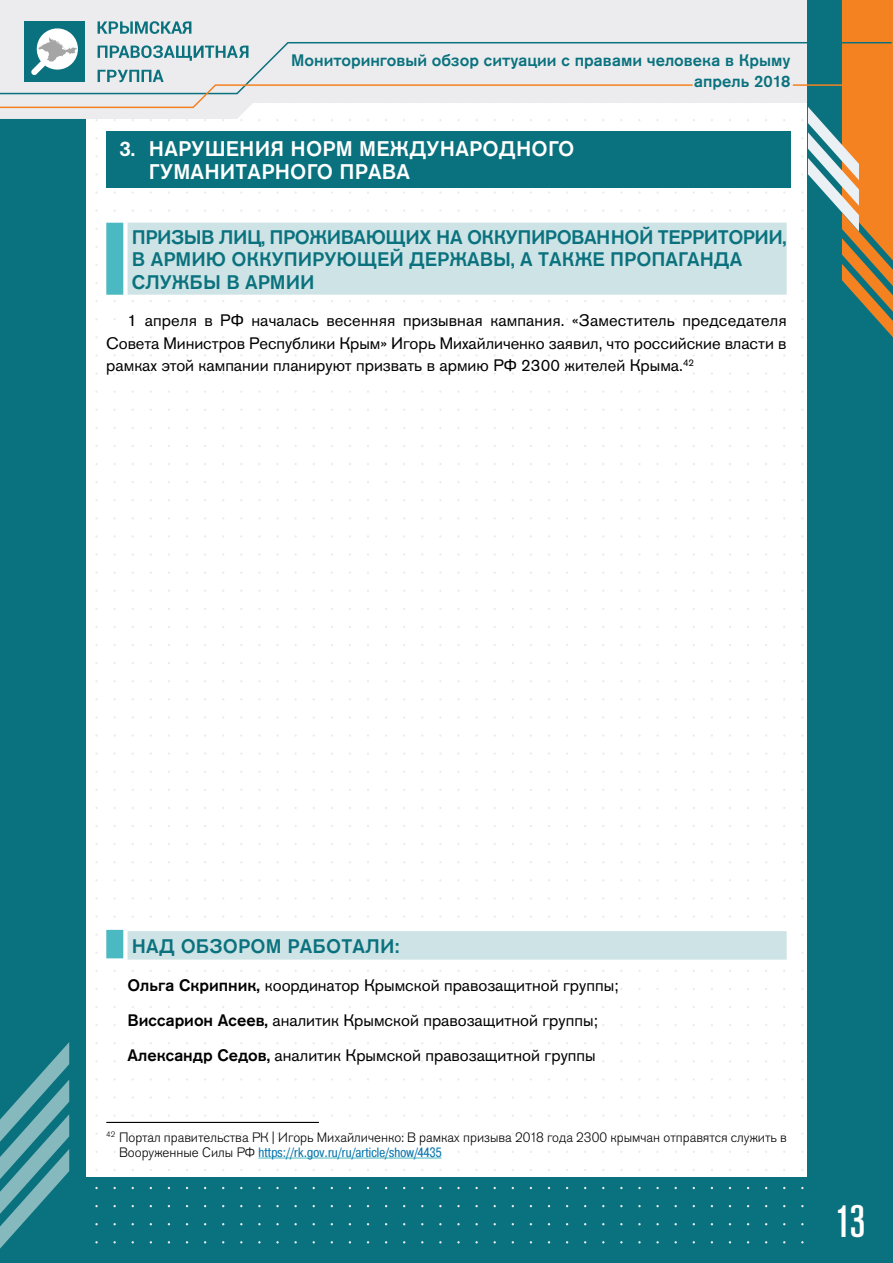
<style>
.page{position:relative;width:893px;height:1263px;background:#fff}
.page>*{position:absolute;margin:0;border:0;box-sizing:border-box;transform-origin:0 0}
.t1{font:500 condensed 45px "Akzidenz Grotesk Pro";color:#fff}
.t2{font:500 21px/22.5px "Akzidenz Grotesk Pro";letter-spacing:.01em;color:#fff}
.t3{font:500 19.5px/22.5px "Akzidenz Grotesk Pro";color:#0a727e}
.t4{font:16.5px/22.5px "Akzidenz Grotesk Pro";color:#000;text-align:justify}
.t5{font:500 16.5px/20.7px "Akzidenz Grotesk Pro";color:#0a727e;text-align:right}
.t6{font:300 13.5px "Akzidenz Grotesk Pro";color:#000}
.t7{font:13.5px "Pragmatica Cond C";letter-spacing:.01em;color:#0976ae}
.s1{font-weight:500}
.s2{font-family:"Akzidenz Grotesk Pro";font-weight:300;color:#000}
</style>
<div class="page">
<div style="left:0;top:1178px;width:893px;height:85px;background:#0a727e"></div>
<div style="left:0;top:0;width:85px;height:1263px;background:#0a727e"></div>
<svg style="left:0;top:0;width:837px;height:119px;fill:#ececee"></svg>
<div style="left:808px;top:1px;width:85px;height:1262px;background:#0a727e"></div>
<svg style="left:837px;top:0;width:56px;height:338px"></svg>
<svg style="left:801px;top:101px;width:58px;height:130px"></svg>
<svg style="left:0;top:1042px;width:69px;height:206px"></svg>
<div style="left:24px;top:21px;width:61px;height:61px;background:#0a727e"></div>
<svg style="left:38px;top:28px;width:39px;height:13px"></svg>
<svg style="left:98px;top:21px;width:20px;height:13px"></svg>
<svg style="left:120px;top:21px;width:13px;height:13px"></svg>
<svg style="left:135px;top:21px;width:24px;height:13px"></svg>
<svg style="left:161px;top:21px;width:10px;height:13px"></svg>
<svg style="left:171px;top:21px;width:20px;height:13px"></svg>
<svg style="left:0;top:41px;width:893px;height:54px;background:#cdd4d0"></svg>
<svg style="left:0;top:83px;width:694px;height:26px"></svg>
<hr style="left:793px;top:84px;width:100px;height:2px;background:#f48220">
<div style="left:106px;top:132px;width:685px;height:56px;background:#0a727e"></div>
<div style="left:128px;top:223px;width:659px;height:72px;background:#cee3e5"></div>
<div style="left:106px;top:223px;width:17px;height:72px;background:#4bb9c2"></div>
<div style="left:128px;top:931px;width:659px;height:29px;background:#cee3e5"></div>
<div style="left:106px;top:930px;width:17px;height:28px;background:#4bb9c2"></div>
<hr style="left:106px;top:1122px;width:213px;height:1px;background:#000">
<hr style="left:259px;top:1158px;width:183px;height:1px;background:#4bb9c2">
<p class="t5" style="left:291px;top:49px;width:501px">Мониторинговый обзор ситуации с правами человека в Крыму апрель 2018</p>
<p class="t2" style="left:149px;top:137px;width:427px;text-indent:-30px">3. НАРУШЕНИЯ НОРМ МЕЖДУНАРОДНОГО<br>ГУМАНИТАРНОГО ПРАВА</p>
<p class="t3" style="left:132px;top:225px;width:656px">ПРИЗЫВ ЛИЦ, ПРОЖИВАЮЩИХ НА ОККУПИРОВАННОЙ ТЕРРИТОРИИ,<br>В АРМИЮ ОККУПИРУЮЩЕЙ ДЕРЖАВЫ, А ТАКЖЕ ПРОПАГАНДА<br>СЛУЖБЫ В АРМИИ</p>
<p class="t4" style="left:106px;top:309px;width:682px;text-indent:21px">1 апреля в РФ началась весенняя призывная кампания. «Заместитель председателя Совета Министров Республики Крым» Игорь Михайличенко заявил, что российские власти в рамках этой кампании планируют призвать в армию РФ 2300 жителей Крыма.<sup>42</sup></p>
<p class="t3" style="left:132px;top:935px;width:269px">НАД ОБЗОРОМ РАБОТАЛИ:</p>
<p class="t4" style="left:128px;top:967px;width:493px;line-height:35.2px;text-align:left"><span class="s1">Ольга Скрипник,</span> координатор Крымской правозащитной группы;<br><span class="s1">Виссарион Асеев,</span> аналитик Крымской правозащитной группы;<br><span class="s1">Александр Седов,</span> аналитик Крымской правозащитной группы</p>
<p class="t6" style="left:106px;top:1128px;width:682px"><sup>42</sup> Портал правительства РК | Игорь Михайличенко: В рамках призыва 2018 года 2300 крымчан отправятся служить в</p>
<p class="t7" style="left:119px;top:1144px;width:324px"><span class="s2">Вооруженные Силы РФ</span> https://rk.gov.ru/ru/article/show/4435</p>
<h1 class="t1" style="left:835px;top:1192px;width:32px">13</h1>
</div>
